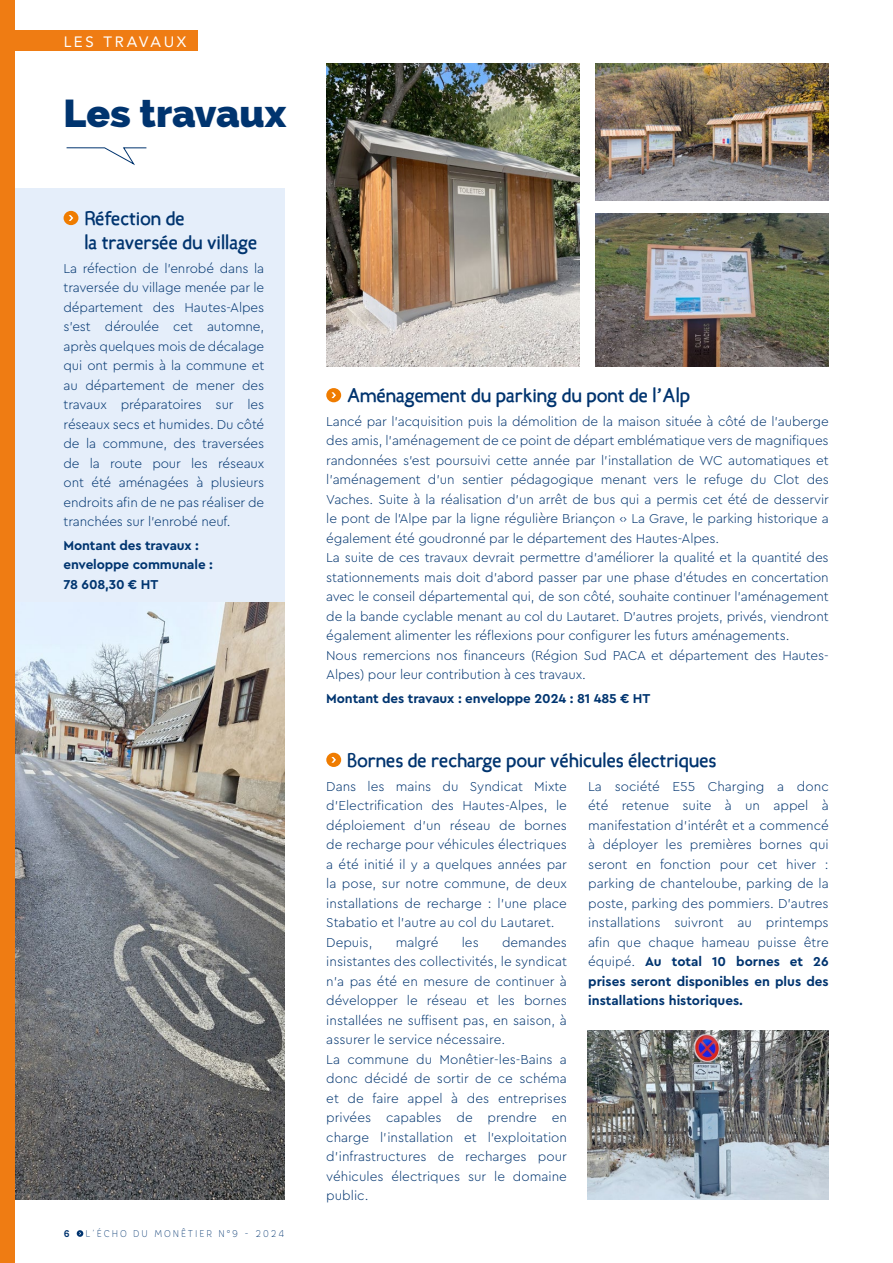
<style>
.page{position:relative;width:893px;height:1263px;background:#fff}
.page>*{position:absolute;margin:0;border:0;box-sizing:border-box;transform-origin:0 0}
.t1{font:800 39px "Raleway";color:#00346f}
.t2{font:700 19.5px/24px "Candela";color:#00346f}
.t3{font:15px "Avenir";letter-spacing:.18em;color:#fff}
.t4{font:300 13.5px/19.5px "Cera Pro";letter-spacing:-.01em;color:#00346f}
.t5{font:700 13.5px/19.5px "Cera Pro";letter-spacing:-.01em;color:#003570}
.t6{font:100 9.75px "Core Rhino 25";letter-spacing:.22em;color:#00346f;scale:.9 1}
.t7{font:700 9.75px "Core Rhino 65";color:#00346f;scale:.9 1}
.s1{font-weight:700}
</style>
<div class="page">
<svg style="left:77px;top:1230px;width:6px;height:7px"></svg>
<div style="left:0;top:188px;width:285px;height:415px;background:#e5eefa"></div>
<img style="left:15px;top:603px;width:270px;height:596px">
<div style="left:0;top:31px;width:197px;height:20px;background:#ef7c13"></div>
<div style="left:0;top:0;width:15px;height:1263px;background:#ef7c13"></div>
<svg style="left:66px;top:147px;width:81px;height:18px"></svg>
<div style="left:326px;top:753px;width:15px;height:14px;background:#ef7c00;border-radius:50%"></div>
<svg style="left:331px;top:757px;width:5px;height:6px"></svg>
<div style="left:326px;top:388px;width:15px;height:14px;background:#ef7c00;border-radius:50%"></div>
<svg style="left:331px;top:392px;width:5px;height:6px"></svg>
<img style="left:326px;top:64px;width:253px;height:302px">
<img style="left:595px;top:64px;width:234px;height:136px">
<img style="left:595px;top:213px;width:234px;height:153px">
<div style="left:64px;top:211px;width:14px;height:14px;background:#ef7c00;border-radius:50%"></div>
<svg style="left:69px;top:215px;width:4px;height:6px"></svg>
<img style="left:588px;top:1030px;width:241px;height:170px">
<p class="t3" style="left:64px;top:30px;width:84px">ÉTÉ 2021</p>
<p class="t3" style="left:64px;top:30px;width:124px">LES TRAVAUX</p>
<h1 class="t1" style="left:64px;top:91px;width:224px">Les travaux</h1>
<h2 class="t2" style="left:84px;top:206px;width:174px">Réfection de<br>la traversée du village</h2>
<p class="t4" style="left:64px;top:258px;width:202px;text-align:justify">La réfection de l’enrobé dans la traversée du village menée par le département des Hautes-Alpes s’est déroulée cet automne, après quelques mois de décalage qui ont permis à la commune et au département de mener des travaux préparatoires sur les réseaux secs et humides. Du côté de la commune, des traversées de la route pour les réseaux ont été aménagées à plusieurs endroits afin de ne pas réaliser de tranchées sur l’enrobé neuf.</p>
<p class="t5" style="left:64px;top:535px;width:151px">Montant des travaux : enveloppe communale :<br>78 608,30 € HT</p>
<p class="t7" style="left:64px;top:1227px;width:8px">6</p>
<p class="t6" style="left:85px;top:1227px;width:222px">L’ÉCHO DU MONÊTIER N°9 - 2024</p>
<h2 class="t2" style="left:347px;top:383px;width:345px">Aménagement du parking du pont de l’Alp</h2>
<p class="t4" style="left:326px;top:411px;width:504px">Lancé par l’acquisition puis la démolition de la maison située à côté de l’auberge des amis, l’aménagement de ce point de départ emblématique vers de magnifiques randonnées s’est poursuivi cette année par l’installation de WC automatiques et l’aménagement d’un sentier pédagogique menant vers le refuge du Clot des Vaches. Suite à la réalisation d’un arrêt de bus qui a permis cet été de desservir le pont de l’Alpe par la ligne régulière Briançon ‹› La Grave, le parking historique a également été goudronné par le département des Hautes-Alpes.<br>La suite de ces travaux devrait permettre d’améliorer la qualité et la quantité des stationnements mais doit d’abord passer par une phase d’études en concertation avec le conseil départemental qui, de son côté, souhaite continuer l’aménagement de la bande cyclable menant au col du Lautaret. D’autres projets, privés, viendront également alimenter les réflexions pour configurer les futurs aménagements.<br>Nous remercions nos financeurs (Région Sud PACA et département des Hautes-Alpes) pour leur contribution à ces travaux.</p>
<p class="t5" style="left:326px;top:688px;width:326px">Montant des travaux : enveloppe 2024 : 81 485 € HT</p>
<h2 class="t2" style="left:347px;top:748px;width:371px">Bornes de recharge pour véhicules électriques</h2>
<p class="t4" style="left:326px;top:776px;width:242px">Dans les mains du Syndicat Mixte d’Electrification des Hautes-Alpes, le déploiement d’un réseau de bornes de recharge pour véhicules électriques a été initié il y a quelques années par la pose, sur notre commune, de deux installations de recharge : l’une place Stabatio et l’autre au col du Lautaret.<br>Depuis,</p>
<p class="t4" style="left:588px;top:776px;width:242px;text-align:justify">La société E55 Charging a donc été retenue suite à un appel à manifestation d’intérêt et a commencé à déployer les premières bornes qui seront en fonction pour cet hiver : parking de chanteloube, parking de la poste, parking des pommiers. D’autres installations suivront au printemps afin que chaque hameau puisse être équipé. <span class="s1">Au total 10 bornes et 26 prises seront disponibles en plus des installations historiques.</span></p>
<p class="t4" style="left:396px;top:932px;width:44px">malgré</p>
<p class="t4" style="left:462px;top:932px;width:19px">les</p>
<p class="t4" style="left:326px;top:932px;width:242px;text-indent:176px">demandes insistantes des collectivités, le syndicat n’a pas été en mesure de continuer à développer le réseau et les bornes installées ne suffisent pas, en saison, à assurer le service nécessaire.<br>La commune du Monêtier-les-Bains a donc décidé de sortir de ce schéma et de faire appel à des entreprises privées capables de prendre en charge l’installation et l’exploitation d’infrastructures de recharges pour véhicules électriques sur le domaine public.</p>
</div>
